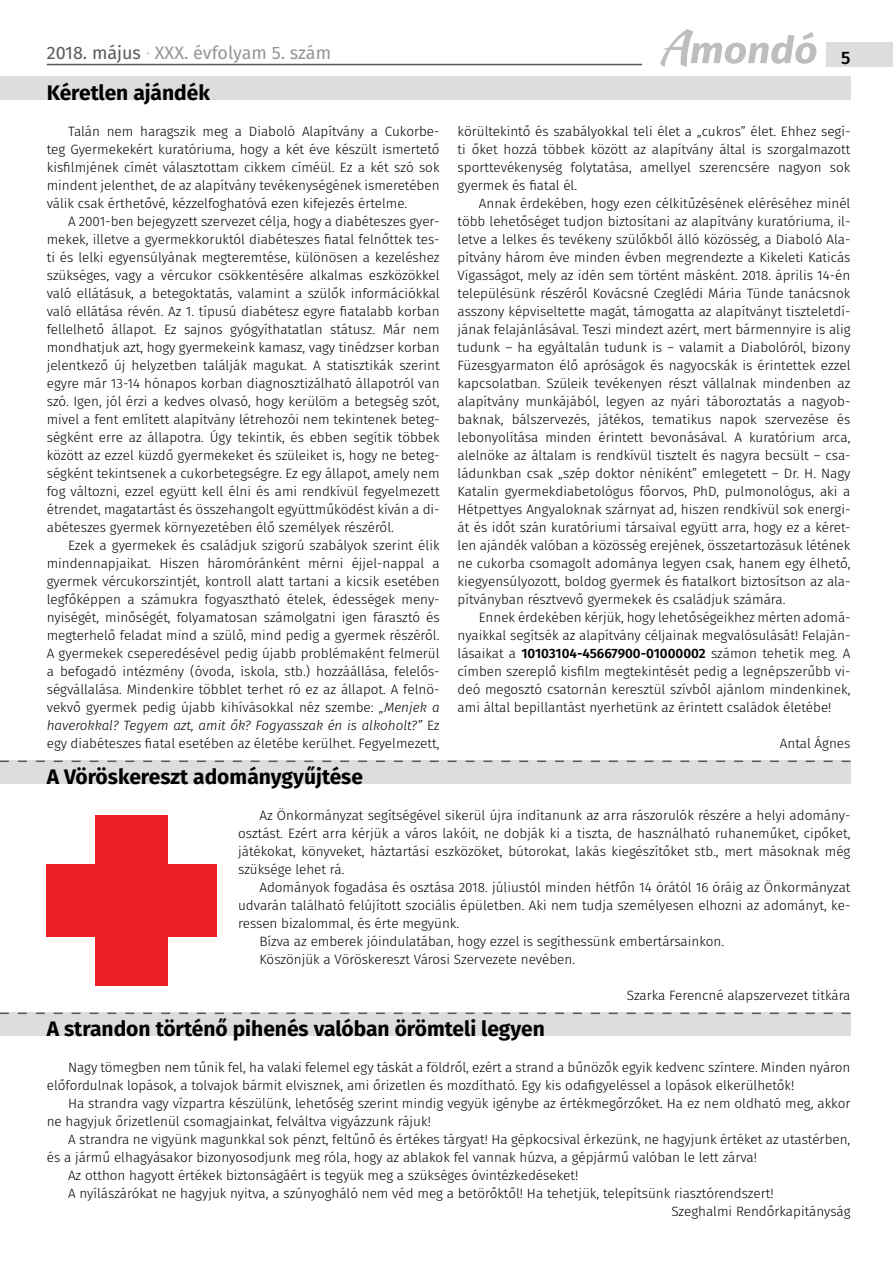
<style>
.page{position:relative;width:893px;height:1263px;background:#fff}
.page>*{position:absolute;margin:0;border:0;box-sizing:border-box;transform-origin:0 0}
.t1{font:700 21px "Fira Sans";color:#000}
.t2{font:18px "Fira Sans";color:#939598}
.t3{font:500 18px "Fira Sans";color:#000}
.t4{font:300 13.5px/18px "Fira Sans";color:#000;text-align:justify}
.s1{color:#58595b}
.s2{color:#d1d3d4}
.s3{font-style:italic}
.s4{font-weight:600}
</style>
<div class="page">
<div style="left:827px;top:43px;width:66px;height:24px;background:#dcddde"></div>
<svg style="left:660px;top:29px;width:156px;height:38px"></svg>
<hr style="left:47px;top:64px;width:595px;height:1px;background:#58595b">
<div style="left:0;top:1012px;width:850px;height:24px;background:#dcddde"></div>
<svg style="left:0;top:1012px;width:850px;height:2px"></svg>
<div style="left:0;top:760px;width:850px;height:24px;background:#dcddde"></div>
<svg style="left:0;top:760px;width:850px;height:2px"></svg>
<div style="left:0;top:76px;width:850px;height:24px;background:#dcddde"></div>
<div style="left:96px;top:816px;width:72px;height:170px;background:#ed1d24"></div>
<div style="left:47px;top:865px;width:170px;height:72px;background:#ed1d24"></div>
<h2 class="t2" style="left:47px;top:39px;width:286px"><span class="s1">2018. május</span> <span class="s2">·</span> XXX. évfolyam 5. szám</h2>
<h2 class="t3" style="left:841px;top:43px;width:11px">5</h2>
<h1 class="t1" style="left:47px;top:75px;width:165px">Kéretlen ajándék</h1>
<p class="t4" style="left:47px;top:122px;width:394px;text-indent:21px">Talán nem haragszik meg a Diaboló Alapítvány a Cukorbe&shy;teg Gyermekekért kuratóriuma, hogy a két éve készült ismertető kisfilmjének címét választottam cikkem címéül. Ez a két szó sok mindent jelenthet, de az alapítvány tevékenységének ismeretében válik csak érthetővé, kézzelfoghatóvá ezen kifejezés értelme.</p>
<p class="t4" style="left:47px;top:212px;width:394px;text-indent:21px">A 2001-ben bejegyzett szervezet célja, hogy a diabéteszes gyer&shy;mekek, illetve a gyermekkoruktól diabéteszes fiatal felnőttek tes&shy;ti és lelki egyensúlyának megteremtése, különösen a kezeléshez szükséges, vagy a vércukor csökkentésére alkalmas eszközökkel való ellátásuk, a betegoktatás, valamint a szülők információkkal való ellátása révén. Az 1. típusú diabétesz egyre fiatalabb korban fellelhető állapot. Ez sajnos gyógyíthatatlan státusz. Már nem mondhatjuk azt, hogy gyermekeink kamasz, vagy tinédzser korban jelentkező új helyzetben találják magukat. A statisztikák szerint egyre már 13-14 hónapos korban diagnosztizálható állapotról van szó. Igen, jól érzi a kedves olvasó, hogy kerülöm a betegség szót, mivel a fent említett alapítvány létrehozói nem tekintenek beteg&shy;ségként erre az állapotra. Úgy tekintik, és ebben segítik többek között az ezzel küzdő gyermekeket és szüleiket is, hogy ne beteg&shy;ségként tekintsenek a cukorbetegségre. Ez egy állapot, amely nem fog változni, ezzel együtt kell élni és ami rendkívül fegyelmezett étrendet, magatartást és összehangolt együttműködést kíván a di&shy;abéteszes gyermek környezetében élő személyek részéről.</p>
<p class="t4" style="left:47px;top:536px;width:394px;text-indent:21px">Ezek a gyermekek és családjuk szigorú szabályok szerint élik mindennapjaikat. Hiszen háromóránként mérni éjjel-nappal a gyermek vércukorszintjét, kontroll alatt tartani a kicsik esetében legfőképpen a számukra fogyasztható ételek, édességek men - nyiségét, minőségét, folyamatosan számolgatni igen fárasztó és megterhelő feladat mind a szülő, mind pedig a gyermek részéről.<br>A gyermekek cseperedésével pedig újabb problémaként felmerül a befogadó intézmény (óvoda, iskola, stb.) hozzáállása, felelős&shy;ségvállalása. Mindenkire többlet terhet ró ez az állapot. A felnö&shy;vekvő gyermek pedig újabb kihívásokkal néz szembe: <span class="s3">„Menjek a haverokkal? Tegyem azt, amit ők? Fogyasszak én is alkoholt?”</span> Ez egy diabéteszes fiatal esetében az életébe kerülhet. Fegyelmezett,</p>
<h1 class="t1" style="left:47px;top:759px;width:318px">A Vöröskereszt adománygyűjtése</h1>
<p class="t4" style="left:458px;top:122px;width:394px">körültekintő és szabályokkal teli élet a „cukros” élet. Ehhez segí&shy;ti őket hozzá többek között az alapítvány által is szorgalmazott sporttevékenység folytatása, amellyel szerencsére nagyon sok gyermek és fiatal él.</p>
<p class="t4" style="left:458px;top:194px;width:394px;text-indent:21px">Annak érdekében, hogy ezen célkitűzésének eléréséhez minél több lehetőséget tudjon biztosítani az alapítvány kuratóriuma, il&shy;letve a lelkes és tevékeny szülőkből álló közösség, a Diaboló Ala&shy;pítvány három éve minden évben megrendezte a Kikeleti Katicás Vigasságot, mely az idén sem történt másként. 2018. április 14-én településünk részéről Kovácsné Czeglédi Mária Tünde tanácsnok asszony képviseltette magát, támogatta az alapítványt tiszteletdí&shy;jának felajánlásával. Teszi mindezt azért, mert bármennyire is alig tudunk – ha egyáltalán tudunk is – valamit a Diabolóról, bizony Füzesgyarmaton élő apróságok és nagyocskák is érintettek ezzel kapcsolatban. Szüleik tevékenyen részt vállalnak mindenben az alapítvány munkájából, legyen az nyári táboroztatás a nagyob&shy;baknak, bálszervezés, játékos, tematikus napok szervezése és lebonyolítása minden érintett bevonásával. A kuratórium arca, alelnöke az általam is rendkívül tisztelt és nagyra becsült – csa&shy;ládunkban csak „szép doktor néniként” emlegetett – Dr. H. Nagy Katalin gyermekdiabetológus főorvos, PhD, pulmonológus, aki a Hétpettyes Angyaloknak szárnyat ad, hiszen rendkívül sok energi&shy;át és időt szán kuratóriumi társaival együtt arra, hogy ez a kéret&shy;len ajándék valóban a közösség erejének, összetartozásuk létének ne cukorba csomagolt adománya legyen csak, hanem egy élhető, kiegyensúlyozott, boldog gyermek és fiatalkort biztosítson az ala&shy;pítványban résztvevő gyermekek és családjuk számára.</p>
<p class="t4" style="left:458px;top:608px;width:394px;text-indent:21px">Ennek érdekében kérjük, hogy lehetőségeikhez mérten adomá&shy;nyaikkal segítsék az alapítvány céljainak megvalósulását! Felaján&shy;lásaikat a <span class="s4">10103104-45667900-01000002</span> számon tehetik meg. A címben szereplő kisfilm megtekintését pedig a legnépszerűbb vi&shy;deó megosztó csatornán keresztül szívből ajánlom mindenkinek, ami által bepillantást nyerhetünk az érintett családok életébe!</p>
<p class="t4" style="left:780px;top:734px;width:72px">Antal Ágnes</p>
<p class="t4" style="left:238px;top:806px;width:614px;text-align:left;text-indent:21px">Az Önkormányzat segítségével sikerül újra indítanunk az arra rászorulók részére a helyi adomány&shy;osztást. Ezért arra kérjük a város lakóit, ne dobják ki a tiszta, de használható ruhaneműket, cipőket, játékokat, könyveket, háztartási eszközöket, bútorokat, lakás kiegészítőket stb., mert másoknak még szüksége lehet rá.</p>
<p class="t4" style="left:259px;top:878px;width:593px">Adományok fogadása és osztása 2018. júliustól minden hétfőn 14 órától 16 óráig az Önkormányzat</p>
<p class="t4" style="left:238px;top:896px;width:614px">udvarán található felújított szociális épületben. Aki nem tudja személyesen elhozni az adományt, ke-</p>
<p class="t4" style="left:238px;top:914px;width:223px">ressen bizalommal, és érte megyünk.</p>
<p class="t4" style="left:259px;top:932px;width:466px">Bízva az emberek jóindulatában, hogy ezzel is segíthessünk embertársainkon.</p>
<p class="t4" style="left:259px;top:950px;width:317px">Köszönjük a Vöröskereszt Városi Szervezete nevében.</p>
<p class="t4" style="left:627px;top:986px;width:225px">Szarka Ferencné alapszervezet titkára</p>
<h1 class="t1" style="left:47px;top:1011px;width:500px">A strandon történő pihenés valóban örömteli legyen</h1>
<p class="t4" style="left:47px;top:1058px;width:805px;text-indent:21px">Nagy tömegben nem tűnik fel, ha valaki felemel egy táskát a földről, ezért a strand a bűnözők egyik kedvenc színtere. Minden nyáron előfordulnak lopások, a tolvajok bármit elvisznek, ami őrizetlen és mozdítható. Egy kis odafigyeléssel a lopások elkerülhetők!</p>
<p class="t4" style="left:47px;top:1094px;width:805px;text-indent:21px">Ha strandra vagy vízpartra készülünk, lehetőség szerint mindig vegyük igénybe az értékmegőrzőket. Ha ez nem oldható meg, akkor ne hagyjuk őrizetlenül csomagjainkat, felváltva vigyázzunk rájuk!</p>
<p class="t4" style="left:68px;top:1130px;width:784px">A strandra ne vigyünk magunkkal sok pénzt, feltűnő és értékes tárgyat! Ha gépkocsival érkezünk, ne hagyjunk értéket az utastérben,</p>
<p class="t4" style="left:47px;top:1148px;width:712px">és a jármű elhagyásakor bizonyosodjunk meg róla, hogy az ablakok fel vannak húzva, a gépjármű valóban le lett zárva!</p>
<p class="t4" style="left:68px;top:1166px;width:512px">Az otthon hagyott értékek biztonságáért is tegyük meg a szükséges óvintézkedéseket!</p>
<p class="t4" style="left:68px;top:1184px;width:707px">A nyílászárókat ne hagyjuk nyitva, a szúnyogháló nem véd meg a betörőktől! Ha tehetjük, telepítsünk riasztórendszert!</p>
<p class="t4" style="left:671px;top:1202px;width:180px">Szeghalmi Rendőrkapitányság</p>
</div>
